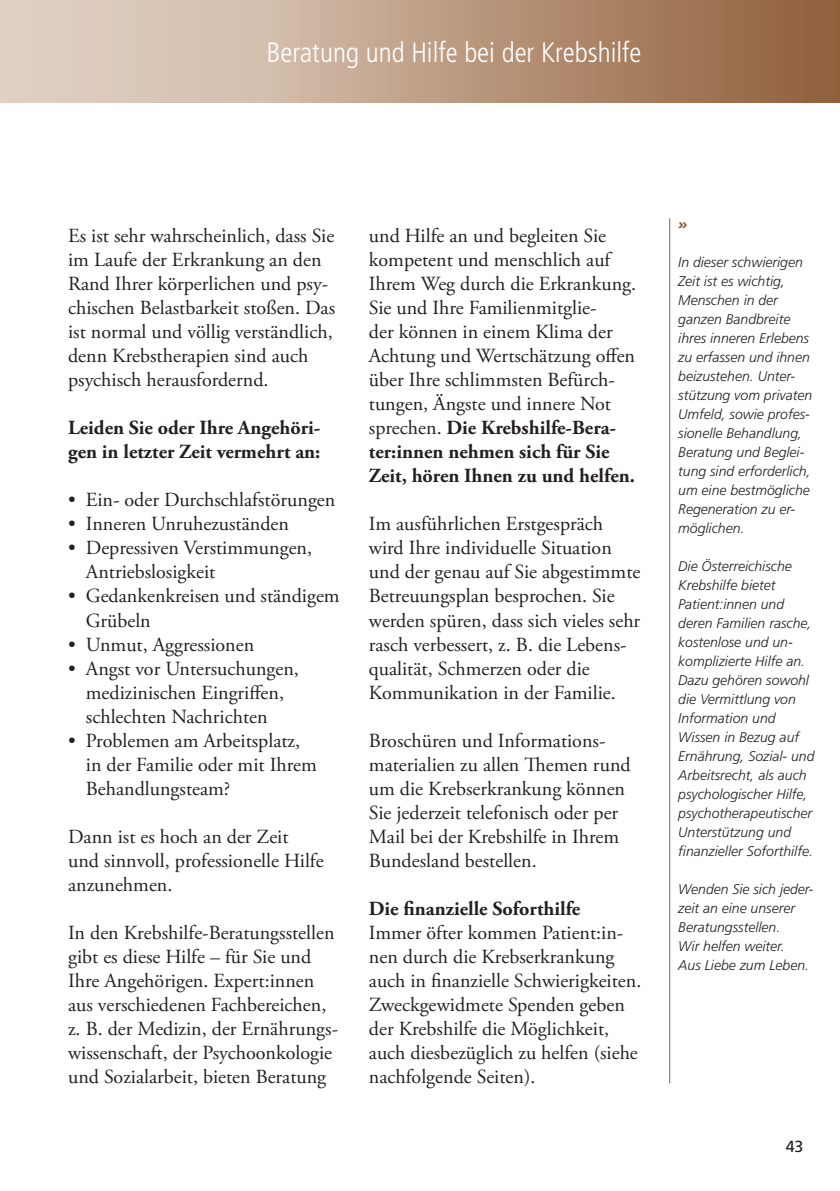
<style>
.page{position:relative;width:840px;height:1191px;background:#fff}
.page>*{position:absolute;margin:0;border:0;box-sizing:border-box;transform-origin:0 0}
.t1{font:300 condensed 28px "Frutiger LT Std";color:#fff}
.t2{font:20px/24px "Adobe Garamond Pro";color:#231f20}
.t3{font:700 20px/24px "Adobe Garamond Pro";color:#231f20}
.t4{font:16px "Frutiger LT Std";color:#231f20}
.t5{font:italic 300 14px/19px "Frutiger LT Std";color:#231f20}
.t6{font:italic 900 14px "Frutiger LT Std";color:#8d5c38}
.s1{font-weight:700}
</style>
<div class="page">
<div style="left:0;top:0;width:839px;height:102px;background:linear-gradient(to right,#eaddd1,#92613d)"></div>
<hr style="left:668px;top:218px;width:1px;height:865px;background:#8d5c38">
<h1 class="t1" style="left:266px;top:36px;width:376px">Beratung und Hilfe bei der Krebshilfe</h1>
<p class="t2" style="left:68px;top:225px;width:268px">Es ist sehr wahrscheinlich, dass Sie im Laufe der Erkrankung an den Rand Ihrer körperlichen und psy&shy;chischen Belastbarkeit stoßen. Das ist normal und völlig verständlich, denn Krebstherapien sind auch psychisch herausfordernd.</p>
<p class="t3" style="left:68px;top:416px;width:254px">Leiden Sie oder Ihre Angehöri&shy;gen in letzter Zeit vermehrt an:</p>
<p class="t2" style="left:68px;top:489px;width:269px">• Ein- oder Durchschlafstörungen</p>
<p class="t2" style="left:68px;top:513px;width:222px">• Inneren Unruhezuständen</p>
<p class="t2" style="left:86px;top:537px;width:227px;text-indent:-18px">• Depressiven Verstimmungen,<br>Antriebslosigkeit</p>
<p class="t2" style="left:86px;top:585px;width:255px;text-indent:-18px">• Gedankenkreisen und ständigem<br>Grübeln</p>
<p class="t2" style="left:68px;top:633px;width:187px">• Unmut, Aggressionen</p>
<p class="t2" style="left:86px;top:657px;width:214px;text-indent:-18px">• Angst vor Untersuchungen, medizinischen Eingriffen, schlechten Nachrichten</p>
<p class="t2" style="left:86px;top:729px;width:232px;text-indent:-18px">• Problemen am Arbeitsplatz, in der Familie oder mit Ihrem<br>Behandlungsteam?</p>
<p class="t2" style="left:68px;top:825px;width:257px">Dann ist es hoch an der Zeit und sinnvoll, professionelle Hilfe anzunehmen.</p>
<p class="t2" style="left:68px;top:921px;width:270px">In den Krebshilfe-Beratungsstellen gibt es diese Hilfe – für Sie und Ihre Angehörigen. Expert:innen aus verschiedenen Fachbereichen, z. B. der Medizin, der Ernährungs&shy;wissenschaft, der Psychoonkologie und Sozialarbeit, bieten Beratung</p>
<p class="t2" style="left:369px;top:225px;width:268px">und Hilfe an und begleiten Sie kompetent und menschlich auf<br>Ihrem Weg durch die Erkrankung.<br>Sie und Ihre Familienmitglie-<br>der können in einem Klima der<br>Achtung und Wertschätzung offen über Ihre schlimmsten Befürch&shy;tungen, Ängste und innere Not sprechen. <span class="s1">Die Krebshilfe-Bera&shy;ter:innen nehmen sich für Sie<br>Zeit, hören Ihnen zu und helfen.</span></p>
<p class="t2" style="left:369px;top:513px;width:273px">Im ausführlichen Erstgespräch wird Ihre individuelle Situation und der genau auf Sie abgestimmte Betreuungsplan besprochen. Sie werden spüren, dass sich vieles sehr rasch verbessert, z. B. die Lebens&shy;qualität, Schmerzen oder die Kommunikation in der Familie.</p>
<p class="t2" style="left:369px;top:729px;width:263px">Broschüren und Informations&shy;materialien zu allen Themen rund um die Krebserkrankung können<br>Sie jederzeit telefonisch oder per<br>Mail bei der Krebshilfe in Ihrem<br>Bundesland bestellen.</p>
<p class="t3" style="left:369px;top:896px;width:213px">Die finanzielle Soforthilfe</p>
<p class="t2" style="left:369px;top:921px;width:274px">Immer öfter kommen Patient:in&shy;nen durch die Krebserkrankung auch in finanzielle Schwierigkeiten.<br>Zweckgewidmete Spenden geben der Krebshilfe die Möglichkeit, auch diesbezüglich zu helfen (siehe nachfolgende Seiten).</p>
<p class="t6" style="left:677px;top:216px;width:11px">»</p>
<p class="t5" style="left:677px;top:253px;width:135px">In dieser schwierigen<br>Zeit ist es wichtig,<br>Menschen in der ganzen Bandbreite ihres inneren Erlebens zu erfassen und ihnen beizustehen. Unter&shy;stützung vom privaten<br>Umfeld, sowie profes&shy;sionelle Behandlung,<br>Beratung und Beglei&shy;tung sind erforderlich, um eine bestmögliche<br>Regeneration zu er&shy;möglichen.</p>
<p class="t5" style="left:677px;top:557px;width:138px">Die Österreichische<br>Krebshilfe bietet<br>Patient:innen und deren Familien rasche, kostenlose und un&shy;komplizierte Hilfe an.<br>Dazu gehören sowohl die Vermittlung von<br>Information und<br>Wissen in Bezug auf<br>Ernährung, Sozial- und<br>Arbeitsrecht, als auch psychologischer Hilfe, psychotherapeutischer<br>Unterstützung und finanzieller Soforthilfe.</p>
<p class="t5" style="left:677px;top:880px;width:137px">Wenden Sie sich jeder&shy;zeit an eine unserer<br>Beratungsstellen.<br>Wir helfen weiter.<br>Aus Liebe zum Leben.</p>
<p class="t4" style="left:785px;top:1136px;width:19px">43</p>
</div>
